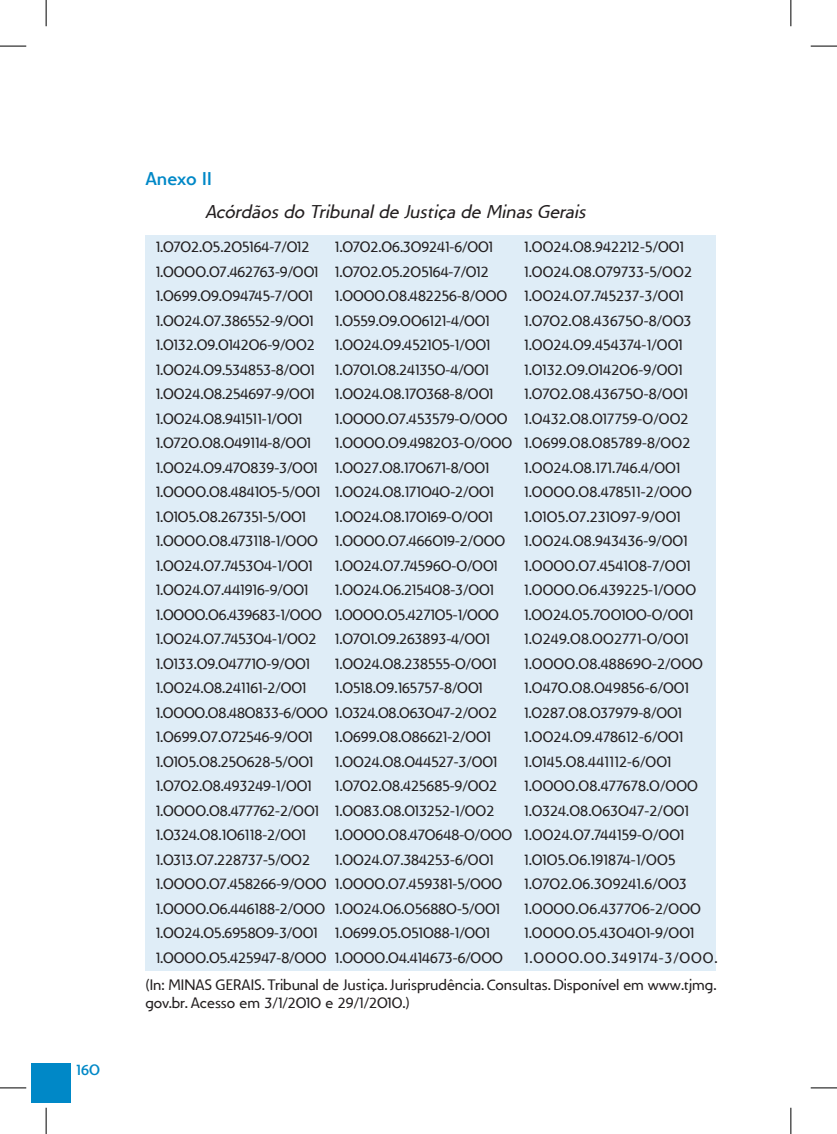
<style>
.page{position:relative;width:837px;height:1134px;background:#fff}
.page>*{position:absolute;margin:0;border:0;box-sizing:border-box;transform-origin:0 0}
.t1{font:italic 19.25px/33.1px "Unimed";color:#231f20}
.t2{font:15.75px/24.5px "Unimed";color:#231f20}
.t3{font:600 15.75px "Unimed";color:#0088c7}
.s1{font-weight:600;font-style:normal;color:#0088c7}
</style>
<div class="page">
<div style="left:31px;top:1063px;width:40px;height:40px;background:#0088c7"></div>
<div style="left:145px;top:235px;width:571px;height:735px;background:#dfedf7"></div>
<svg style="left:0;top:46px;width:26px;height:1px"></svg>
<svg style="left:810px;top:46px;width:26px;height:1px"></svg>
<svg style="left:0;top:1088px;width:26px;height:1px"></svg>
<svg style="left:810px;top:1088px;width:26px;height:1px"></svg>
<svg style="left:46px;top:0;width:1px;height:26px"></svg>
<svg style="left:46px;top:1108px;width:1px;height:26px"></svg>
<svg style="left:790px;top:0;width:1px;height:26px"></svg>
<svg style="left:790px;top:1108px;width:1px;height:26px"></svg>
<p class="t3" style="left:76px;top:1061px;width:26px">160</p>
<p class="t1" style="left:205px;top:162px;width:382px;text-indent:-60px"><span class="s1">Anexo II<br></span>Acórdãos do Tribunal de Justiça de Minas Gerais</p>
<p class="t2" style="left:155px;top:235px;width:156px">1.0702.05.205164-7/012</p>
<p class="t2" style="left:334px;top:235px;width:160px">1.0702.06.309241-6/001</p>
<p class="t2" style="left:523px;top:235px;width:161px">1.0024.08.942212-5/001</p>
<p class="t2" style="left:155px;top:259px;width:335px">1.0000.07.462763-9/001 1.0702.05.205164-7/012</p>
<p class="t2" style="left:523px;top:259px;width:170px">1.0024.08.079733-5/002</p>
<p class="t2" style="left:155px;top:284px;width:159px">1.0699.09.094745-7/001</p>
<p class="t2" style="left:334px;top:284px;width:350px">1.0000.08.482256-8/000 1.0024.07.745237-3/001</p>
<p class="t2" style="left:155px;top:308px;width:160px">1.0024.07.386552-9/001</p>
<p class="t2" style="left:334px;top:308px;width:156px">1.0559.09.006121-4/001</p>
<p class="t2" style="left:523px;top:308px;width:169px">1.0702.08.436750-8/003</p>
<p class="t2" style="left:155px;top:333px;width:161px">1.0132.09.014206-9/002</p>
<p class="t2" style="left:334px;top:333px;width:157px">1.0024.09.452105-1/001</p>
<p class="t2" style="left:523px;top:333px;width:160px">1.0024.09.454374-1/001</p>
<p class="t2" style="left:155px;top:357px;width:161px">1.0024.09.534853-8/001</p>
<p class="t2" style="left:334px;top:357px;width:156px">1.0701.08.241350-4/001</p>
<p class="t2" style="left:523px;top:357px;width:160px">1.0132.09.014206-9/001</p>
<p class="t2" style="left:155px;top:382px;width:161px">1.0024.08.254697-9/001</p>
<p class="t2" style="left:334px;top:382px;width:160px">1.0024.08.170368-8/001</p>
<p class="t2" style="left:523px;top:382px;width:166px">1.0702.08.436750-8/001</p>
<p class="t2" style="left:155px;top:406px;width:148px">1.0024.08.941511-1/001</p>
<p class="t2" style="left:334px;top:406px;width:355px">1.0000.07.453579-0/000 1.0432.08.017759-0/002</p>
<p class="t2" style="left:155px;top:431px;width:157px">1.0720.08.049114-8/001</p>
<p class="t2" style="left:155px;top:431px;width:536px;text-indent:179px">1.0000.09.498203-0/000 1.0699.08.085789-8/002<br>1.0024.09.470839-3/001 1.0027.08.170671-8/001</p>
<p class="t2" style="left:523px;top:455px;width:158px">1.0024.08.171.746.4/001</p>
<p class="t2" style="left:155px;top:480px;width:340px">1.0000.08.484105-5/001 1.0024.08.171040-2/001</p>
<p class="t2" style="left:523px;top:480px;width:170px">1.0000.08.478511-2/000</p>
<p class="t2" style="left:155px;top:504px;width:152px">1.0105.08.267351-5/001</p>
<p class="t2" style="left:334px;top:504px;width:160px">1.0024.08.170169-0/001</p>
<p class="t2" style="left:155px;top:504px;width:533px;text-indent:368px">1.0105.07.231097-9/001<br>1.0000.08.473118-1/000 1.0000.07.466019-2/000 1.0024.08.943436-9/001<br>1.0024.07.745304-1/001</p>
<p class="t2" style="left:334px;top:554px;width:165px">1.0024.07.745960-0/001</p>
<p class="t2" style="left:523px;top:554px;width:168px">1.0000.07.454108-7/001</p>
<p class="t2" style="left:155px;top:578px;width:154px">1.0024.07.441916-9/001</p>
<p class="t2" style="left:334px;top:578px;width:161px">1.0024.06.215408-3/001</p>
<p class="t2" style="left:523px;top:578px;width:174px">1.0000.06.439225-1/000</p>
<p class="t2" style="left:155px;top:603px;width:345px">1.0000.06.439683-1/000 1.0000.05.427105-1/000</p>
<p class="t2" style="left:523px;top:603px;width:171px">1.0024.05.700100-0/001</p>
<p class="t2" style="left:155px;top:627px;width:336px">1.0024.07.745304-1/002 1.0701.09.263893-4/001</p>
<p class="t2" style="left:523px;top:627px;width:166px">1.0249.08.002771-0/001</p>
<p class="t2" style="left:155px;top:652px;width:156px">1.0133.09.047710-9/001</p>
<p class="t2" style="left:334px;top:652px;width:163px">1.0024.08.238555-0/001</p>
<p class="t2" style="left:523px;top:652px;width:181px">1.0000.08.488690-2/000</p>
<p class="t2" style="left:155px;top:676px;width:152px">1.0024.08.241161-2/001</p>
<p class="t2" style="left:334px;top:676px;width:150px">1.0518.09.165757-8/001</p>
<p class="t2" style="left:523px;top:676px;width:167px">1.0470.08.049856-6/001</p>
<p class="t2" style="left:155px;top:701px;width:343px">1.0000.08.480833-6/000 1.0324.08.063047-2/002</p>
<p class="t2" style="left:523px;top:701px;width:159px">1.0287.08.037979-8/001</p>
<p class="t2" style="left:155px;top:725px;width:159px">1.0699.07.072546-9/001</p>
<p class="t2" style="left:334px;top:725px;width:158px">1.0699.08.086621-2/001</p>
<p class="t2" style="left:523px;top:725px;width:161px">1.0024.09.478612-6/001</p>
<p class="t2" style="left:155px;top:750px;width:159px">1.0105.08.250628-5/001</p>
<p class="t2" style="left:334px;top:750px;width:164px">1.0024.08.044527-3/001</p>
<p class="t2" style="left:523px;top:750px;width:149px">1.0145.08.441112-6/001</p>
<p class="t2" style="left:155px;top:774px;width:158px">1.0702.08.493249-1/001</p>
<p class="t2" style="left:334px;top:774px;width:164px">1.0702.08.425685-9/002</p>
<p class="t2" style="left:523px;top:774px;width:176px">1.0000.08.477678.0/000</p>
<p class="t2" style="left:155px;top:799px;width:340px">1.0000.08.477762-2/001 1.0083.08.013252-1/002</p>
<p class="t2" style="left:523px;top:799px;width:166px">1.0324.08.063047-2/001</p>
<p class="t2" style="left:155px;top:823px;width:152px">1.0324.08.106118-2/001</p>
<p class="t2" style="left:334px;top:823px;width:351px">1.0000.08.470648-0/000 1.0024.07.744159-0/001</p>
<p class="t2" style="left:155px;top:848px;width:156px">1.0313.07.228737-5/002</p>
<p class="t2" style="left:334px;top:848px;width:160px">1.0024.07.384253-6/001</p>
<p class="t2" style="left:523px;top:848px;width:153px">1.0105.06.191874-1/005</p>
<p class="t2" style="left:155px;top:872px;width:348px">1.0000.07.458266-9/000 1.0000.07.459381-5/000</p>
<p class="t2" style="left:523px;top:872px;width:164px">1.0702.06.309241.6/003</p>
<p class="t2" style="left:155px;top:897px;width:346px">1.0000.06.446188-2/000 1.0024.06.056880-5/001</p>
<p class="t2" style="left:523px;top:897px;width:179px">1.0000.06.437706-2/000</p>
<p class="t2" style="left:155px;top:921px;width:336px">1.0024.05.695809-3/001 1.0699.05.051088-1/001</p>
<p class="t2" style="left:523px;top:921px;width:172px">1.0000.05.430401-9/001</p>
<p class="t2" style="left:155px;top:946px;width:349px">1.0000.05.425947-8/000 1.0000.04.414673-6/000</p>
<p class="t2" style="left:145px;top:944px;width:573px;line-height:27.5px;text-align:right">1.0000.00.349174-3/000.<br>(In: MINAS GERAIS. Tribunal de Justiça. Jurisprudência. Consultas. Disponível em www.tjmg.</p>
<p class="t2" style="left:145px;top:991px;width:266px">gov.br. Acesso em 3/1/2010 e 29/1/2010.)</p>
</div>
